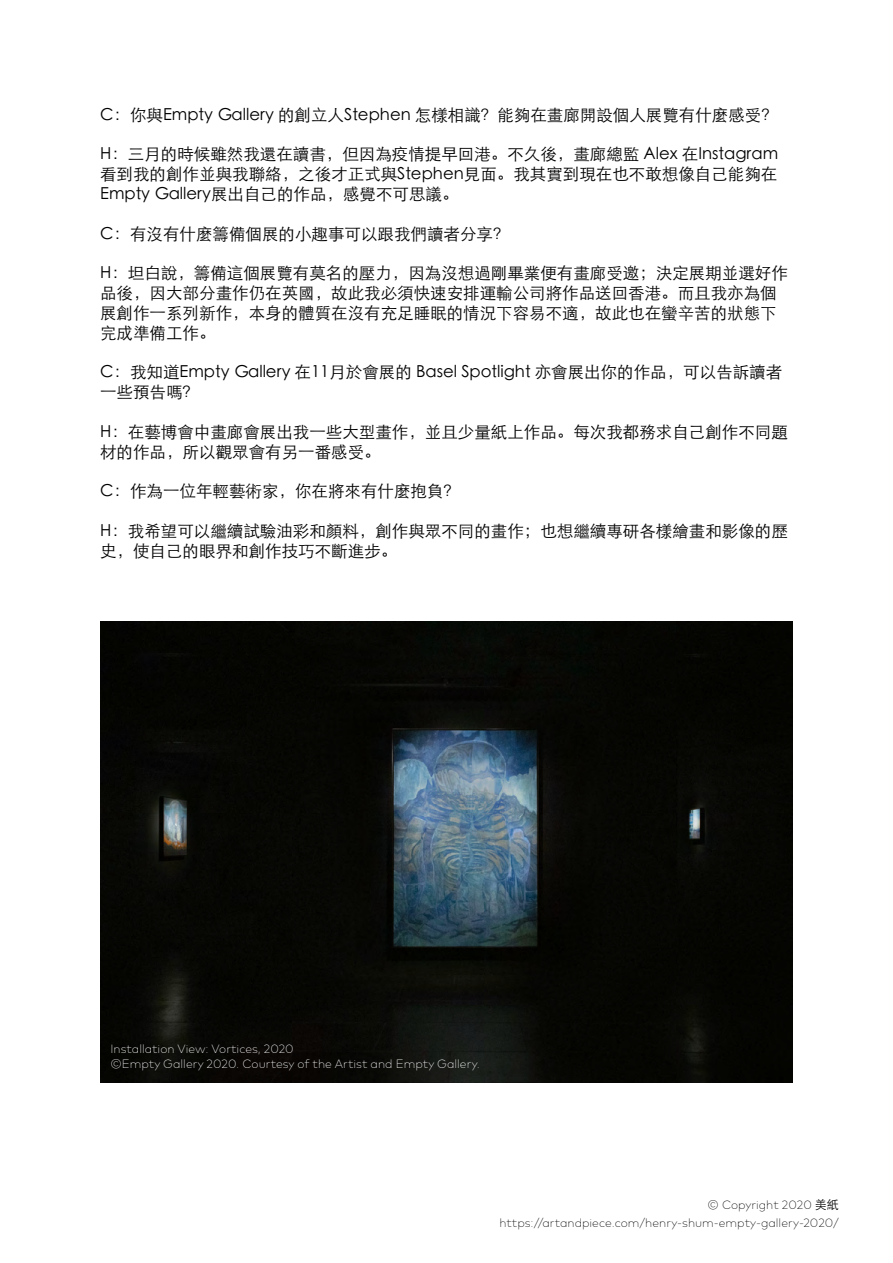
<style>
.page{position:relative;width:893px;height:1263px;background:#fff}
.page>*{position:absolute;margin:0;border:0;box-sizing:border-box;transform-origin:0 0}
.t1{font:16.5px/19.8px "ST Xihei";color:#000}
.t2{font:200 12px/14.4px "Mark Pro";color:#fff}
.t3{font:200 12px/18.1px "Mark Pro";color:#000;text-align:right}
.s1{font-family:"ST Xihei";font-weight:400}
</style>
<div class="page">
<img style="left:100px;top:621px;width:693px;height:462px">
<p class="t1" style="left:100px;top:105px;width:679px">C：你與Empty Gallery 的創立人Stephen 怎樣相識？能夠在畫廊開設個人展覽有什麼感受？</p>
<p class="t1" style="left:100px;top:145px;width:680px;text-align:justify">H：三月的時候雖然我還在讀書，但因為疫情提早回港。不久後，畫廊總監 Alex 在Instagram看到我的創作並與我聯絡，之後才正式與Stephen見面。我其實到現在也不敢想像自己能夠在Empty Gallery展出自己的作品，感覺不可思議。</p>
<p class="t1" style="left:100px;top:224px;width:411px">C：有沒有什麼籌備個展的小趣事可以跟我們讀者分享？</p>
<p class="t1" style="left:100px;top:263px;width:689px">H：坦白說，籌備這個展覽有莫名的壓力，因為沒想過剛畢業便有畫廊受邀；決定展期並選好作品後，因大部分畫作仍在英國，故此我必須快速安排運輸公司將作品送回香港。而且我亦為個展創作一系列新作，本身的體質在沒有充足睡眠的情況下容易不適，故此也在蠻辛苦的狀態下完成準備工作。</p>
<p class="t1" style="left:100px;top:362px;width:684px">C：我知道Empty Gallery 在11月於會展的 Basel Spotlight 亦會展出你的作品，可以告訴讀者一些預告嗎？</p>
<p class="t1" style="left:100px;top:422px;width:689px">H：在藝博會中畫廊會展出我一些大型畫作，並且少量紙上作品。每次我都務求自己創作不同題材的作品，所以觀眾會有另一番感受。</p>
<p class="t1" style="left:100px;top:481px;width:361px">C：作為一位年輕藝術家，你在將來有什麼抱負？</p>
<p class="t1" style="left:100px;top:521px;width:689px">H：我希望可以繼續試驗油彩和顏料，創作與眾不同的畫作；也想繼續專研各樣繪畫和影像的歷史，使自己的眼界和創作技巧不斷進步。</p>
<p class="t2" style="left:111px;top:1041px;width:371px">Installation View: Vortices, 2020<br>©Empty Gallery 2020. Courtesy of the Artist and Empty Gallery.</p>
<p class="t3" style="left:500px;top:1195px;width:341px">© Copyright 2020 <span class="s1">美紙</span>https://artandpiece.com/henry-shum-empty-gallery-2020/</p>
</div>
